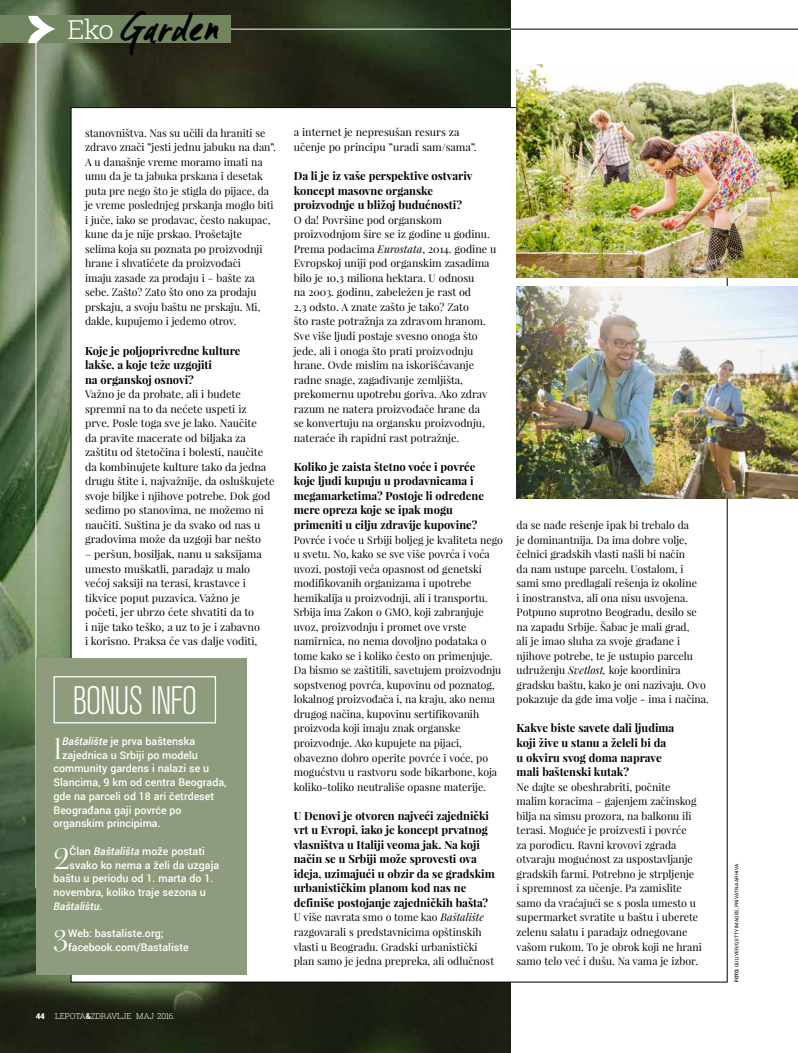
<style>
.page{position:relative;width:798px;height:1053px;background:#fff}
.page>*{position:absolute;margin:0;border:0;box-sizing:border-box;transform-origin:0 0}
.t1{font:45px "DK Formosa";letter-spacing:-.035em;color:#000}
.t2{font:300 condensed 39.38px "Akzidenz Grotesk";letter-spacing:-.035em;color:#fff}
.t3{font:300 31.5px "Austin";color:#fff}
.t4{font:700 11.25px/14.5px "Playfair Display";color:#000}
.t5{font:10.62px/14.5px "Playfair Display";color:#000}
.t6{font:500 10.62px/13.8px "Roboto";color:#fff}
.t7{font:italic 500 10.62px "Roboto";color:#fff}
.t8{font:300 8.12px "Roboto Slab";letter-spacing:-.015em;color:#fff}
.t9{font:900 8.12px "Roboto";color:#fff}
.t10{font:5px "Roboto";color:#000}
.s1{font-family:"Roboto Slab";font-weight:300;font-size:26px;color:#fff}
.s2{font-style:italic}
.s3{font-style:normal}
.s4{font-weight:700}
</style>
<div class="page">
<img style="left:0;top:0;width:510px;height:1052px">
<div style="left:71px;top:108px;width:656px;height:873px;background:#fff"></div>
<img style="left:516px;top:65px;width:281px;height:212px">
<img style="left:516px;top:286px;width:281px;height:213px">
<hr style="left:36px;top:29px;width:1px;height:859px;background:#fff">
<hr style="left:0;top:29px;width:797px;height:1px;background:#fff">
<div style="left:0;top:16px;width:230px;height:27px;background:#718660"></div>
<svg style="left:28px;top:16px;width:27px;height:27px"></svg>
<hr style="left:510px;top:29px;width:287px;height:1px;background:#000">
<div style="left:36px;top:658px;width:210px;height:316px;background:#8e9c7d"></div>
<div style="left:54px;top:676px;width:162px;height:47px;border:1px solid #fff"></div>
<h1 class="t1" style="left:67px;top:-3px;width:154px"><span class="s1">EKO</span> Garden</h1>
<p class="t5" style="left:85px;top:125px;width:192px">stanovništva. Nas su učili da hraniti se zdravo znači ”jesti jednu jabuku na dan”.<br>A u današnje vreme moramo imati na umu da je ta jabuka prskana i desetak puta pre nego što je stigla do pijace, da je vreme poslednjeg prskanja moglo biti i juče, iako se prodavac, često nakupac, kune da je nije prskao. Prošetajte<br>selima koja su poznata po proizvodnji hrane i shvatićete da proizvođači<br>imaju zasade za prodaju i – bašte za sebe. Zašto? Zato što ono za prodaju prskaju, a svoju baštu ne prskaju. Mi, dakle, kupujemo i jedemo otrov.</p>
<p class="t4" style="left:85px;top:343px;width:157px">Koje je poljoprivredne kulture lakše, a koje teže uzgojiti<br>na organskoj osnovi?</p>
<p class="t5" style="left:85px;top:387px;width:191px">Važno je da probate, ali i budete spremni na to da nećete uspeti iz<br>prve. Posle toga sve je lako. Naučite<br>da pravite macerate od biljaka za zaštitu od štetočina i bolesti, naučite da kombinujete kulture tako da jedna drugu štite i, najvažnije, da osluškujete svoje biljke i njihove potrebe. Dok god sedimo po stanovima, ne možemo ni naučiti. Suština je da svako od nas u gradovima može da uzgoji bar nešto</p>
<p class="t5" style="left:85px;top:546px;width:178px">– peršun, bosiljak, nanu u saksijama umesto muškatli, paradajz u malo većoj saksiji na terasi, krastavce i tikvice poput puzavica. Važno je početi, jer ubrzo ćete shvatiti da to<br>i nije tako teško, a uz to je i zabavno i korisno. Praksa će vas dalje voditi,</p>
<h2 class="t2" style="left:72px;top:679px;width:126px">BONUS INFO</h2>
<h3 class="t3" style="left:54px;top:727px;width:10px">1</h3>
<p class="t6" style="left:62px;top:733px;width:134px"><span class="s2">Baštalište</span> je prva baštenska</p>
<p class="t6" style="left:62px;top:747px;width:137px">zajednica u Srbiji po modelu</p>
<p class="t6" style="left:54px;top:761px;width:157px">community gardens i nalazi se u</p>
<p class="t6" style="left:54px;top:774px;width:174px">Slancima, 9 km od centra Beograda,</p>
<p class="t6" style="left:54px;top:788px;width:162px">gde na parceli od 18 ari četrdeset</p>
<p class="t6" style="left:54px;top:802px;width:129px">Beograđana gaji povrće po</p>
<p class="t6" style="left:54px;top:816px;width:109px">organskim principima.</p>
<h3 class="t3" style="left:54px;top:837px;width:18px">2</h3>
<p class="t6" style="left:70px;top:843px;width:137px">Član <span class="s2">Baštališta</span> može postati</p>
<p class="t6" style="left:70px;top:857px;width:151px">svako ko nema a želi da uzgaja</p>
<p class="t6" style="left:53px;top:871px;width:161px">baštu u periodu od 1. marta do 1.</p>
<p class="t6" style="left:53px;top:884px;width:154px">novembra, koliko traje sezona u</p>
<p class="t7" style="left:53px;top:898px;width:50px">Baštalištu<span class="s3">.</span></p>
<h3 class="t3" style="left:54px;top:919px;width:16px">3</h3>
<p class="t6" style="left:68px;top:926px;width:122px">Web: bastaliste.org; facebook.com/Bastaliste</p>
<p class="t5" style="left:293px;top:125px;width:184px">a internet je nepresušan resurs za učenje po principu ”uradi sam/sama”.</p>
<p class="t4" style="left:294px;top:168px;width:180px">Da li je iz vaše perspektive ostvariv koncept masovne organske proizvodnje u bližoj budućnosti?</p>
<p class="t5" style="left:294px;top:212px;width:204px">O da! Površine pod organskom proizvodnjom šire se iz godine u godinu.<br>Prema podacima <span class="s2">Eurostata</span>, 2014. godine u Evropskoj uniji pod organskim zasadima bilo je 10,3 miliona hektara. U odnosu<br>na 2003. godinu, zabeležen je rast od<br>2,3 odsto. A znate zašto je tako? Zato<br>što raste potražnja za zdravom hranom.<br>Sve više ljudi postaje svesno onoga što jede, ali i onoga što prati proizvodnju hrane. Ovde mislim na iskorišćavanje radne snage, zagađivanje zemljišta, prekomernu upotrebu goriva. Ako zdrav razum ne natera proizvođače hrane da<br>se konvertuju na organsku proizvodnju, nateraće ih rapidni rast potražnje.</p>
<p class="t4" style="left:294px;top:459px;width:192px">Koliko je zaista štetno voće i povrće koje ljudi kupuju u prodavnicama i megamarketima? Postoje li određene mere opreza koje se ipak mogu primeniti u cilju zdravije kupovine?</p>
<p class="t5" style="left:294px;top:532px;width:210px">Povrće i voće u Srbiji boljeg je kvaliteta nego u svetu. No, kako se sve više povrća i voća uvozi, postoji veća opasnost od genetski modifikovanih organizama i upotrebe hemikalija u proizvodnji, ali i transportu.<br>Srbija ima Zakon o GMO, koji zabranjuje uvoz, proizvodnju i promet ove vrste namirnica, no nema dovoljno podataka o tome kako se i koliko često on primenjuje.<br>Da bismo se zaštitili, savetujem proizvodnju sopstvenog povrća, kupovinu od poznatog, lokalnog proizvođača i, na kraju, ako nema drugog načina, kupovinu sertifikovanih proizvoda koji imaju znak organske proizvodnje. Ako kupujete na pijaci, obavezno dobro operite povrće i voće, po mogućstvu u rastvoru sode bikarbone, koja koliko-toliko neutrališe opasne materije.</p>
<p class="t4" style="left:294px;top:808px;width:202px">U Đenovi je otvoren najveći zajednički vrt u Evropi, iako je koncept prvatnog vlasništva u Italiji veoma jak. Na koji način se u Srbiji može sprovesti ova ideja, uzimajući u obzir da se gradskim urbanističkim planom kod nas ne definiše postojanje zajedničkih bašta?</p>
<p class="t5" style="left:294px;top:910px;width:202px">U više navrata smo o tome kao <span class="s2">Baštalište </span>razgovarali s predstavnicima opštinskih vlasti u Beogradu. Gradski urbanistički plan samo je jedna prepreka, ali odlučnost</p>
<p class="t5" style="left:516px;top:517px;width:193px">da se nađe rešenje ipak bi trebalo da<br>je dominantnija. Da ima dobre volje, čelnici gradskih vlasti našli bi način<br>da nam ustupe parcelu. Uostalom, i<br>sami smo predlagali rešenja iz okoline<br>i inostranstva, ali ona nisu usvojena.<br>Potpuno suprotno Beogradu, desilo se na zapadu Srbije. Šabac je mali grad,<br>ali je imao sluha za svoje građane i njihove potrebe, te je ustupio parcelu udruženju <span class="s2">Svetlost,</span> koje koordinira gradsku baštu, kako je oni nazivaju. Ovo pokazuje da gde ima volje - ima i načina.</p>
<p class="t4" style="left:516px;top:721px;width:159px">Kakve biste savete dali ljudima koji žive u stanu a želeli bi da u okviru svog doma naprave mali baštenski kutak?</p>
<p class="t5" style="left:516px;top:779px;width:187px">Ne dajte se obeshrabriti, počnite malim koracima – gajenjem začinskog bilja na simsu prozora, na balkonu ili terasi. Moguće je proizvesti i povrće<br>za porodicu. Ravni krovovi zgrada otvaraju mogućnost za uspostavljanje gradskih farmi. Potrebno je strpljenje<br>i spremnost za učenje. Pa zamislite samo da vraćajući se s posla umesto u supermarket svratite u baštu i uberete zelenu salatu i paradajz odnegovane vašom rukom. To je obrok koji ne hrani samo telo već i dušu. Na vama je izbor.</p>
<p class="t9" style="left:36px;top:1010px;width:10px">44</p>
<p class="t8" style="left:55px;top:1010px;width:121px">LEPOTA<span class="s4">&amp;</span>ZDRAVLJE MAJ 2016.</p>
<p class="t10" style="left:733px;top:981px;width:120px;rotate:-90deg"><span class="s4">Foto:</span> guliver/getty images, privatna arhiva</p>
</div>
